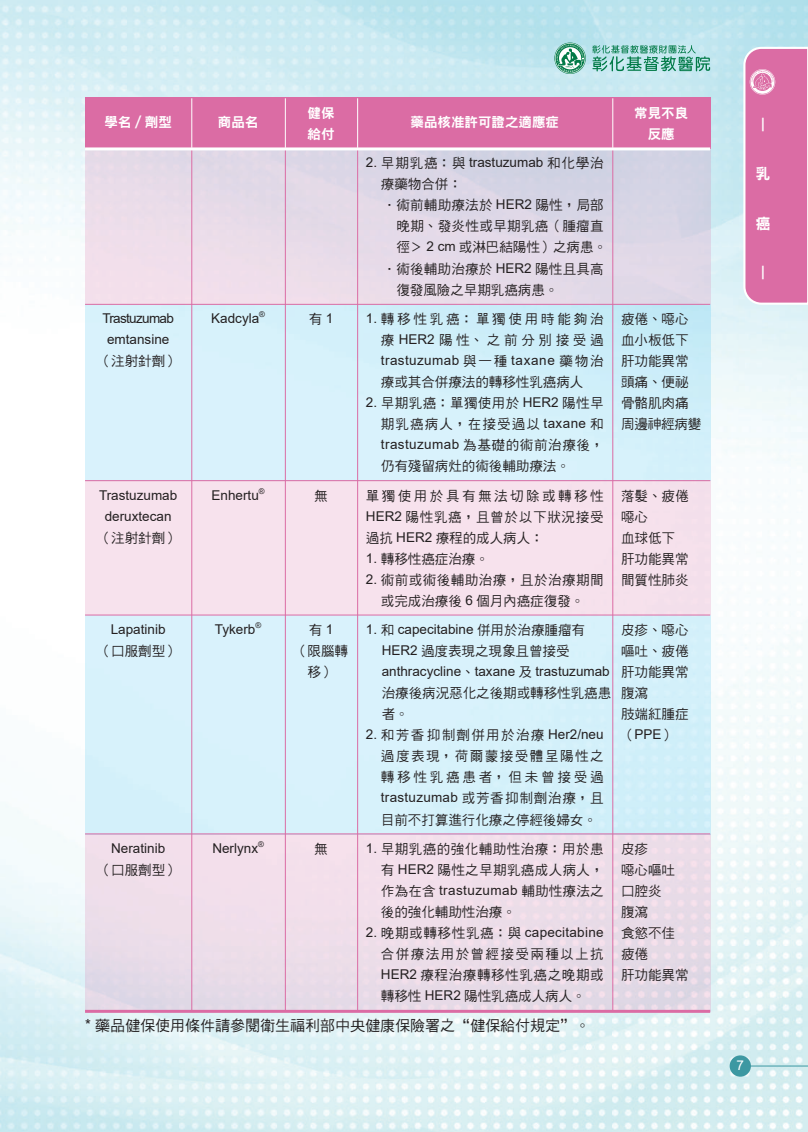
<style>
.page{position:relative;width:808px;height:1132px;background:#fff}
.page>*{position:absolute;margin:0;border:0;box-sizing:border-box;transform-origin:0 0}
.t1{font:15px "DF Hei Md HKP BF";color:#231f20}
.t2{font:15px "DFN Hei XB HKP BF";color:#fff}
.t3{font:13.5px/21px "DF Hei Md HKP BF";color:#231f20}
.t4{font:13.5px/21px "Arial";color:#231f20;text-align:center}
.t5{font:13.5px/21px "DF Hei Md HKP BF";letter-spacing:.035em;color:#231f20;text-align:center}
.t6{font:13.5px "Arial";letter-spacing:.03em;color:#231f20}
.t7{font:13.5px/21px "DF Hei Md HKP BF";letter-spacing:.03em;color:#231f20;text-align:right}
.t8{font:13.5px "Arial";letter-spacing:.02em;color:#231f20}
.t9{font:13.5px/21px "DF Hei Md HKP BF";letter-spacing:.055em;color:#231f20}
.t10{font:13.5px/21px "DF Hei Md HKP BF";letter-spacing:.21em;color:#231f20;text-align:right}
.t11{font:13.5px/21px "DFN Hei XB HKP BF";color:#fff}
.t12{font:13.5px/29.5px "DF Hei Md HKP BF";letter-spacing:.185em;color:#231f20}
.t13{font:13.5px/21px "Arial";letter-spacing:-.05em;color:#231f20;text-align:center}
.t14{font:13.5px "DF Hei Md HKP BF";letter-spacing:.02em;color:#231f20}
.t15{font:13.5px "Arial";color:#fff}
.t16{font:7.8px "Arial";color:#231f20}
.s1{font-family:"Arial"}
.s2{font-family:"DF Hei Md HKP BF"}
</style>
<div class="page">
<img style="left:0;top:0;width:808px;height:1131px">
<div style="left:85px;top:149px;width:625px;height:155px;background:linear-gradient(to right,#eedeea,#d6d4e5)"></div>
<div style="left:85px;top:480px;width:625px;height:134px;background:#f7e2ed"></div>
<div style="left:85px;top:833px;width:625px;height:177px;background:linear-gradient(to right,#eedeea,#ebdce8)"></div>
<div style="left:85px;top:304px;width:625px;height:176px;background:linear-gradient(to right,#dbf3fd,#cdeef9)"></div>
<div style="left:85px;top:614px;width:625px;height:219px;background:#d7f2fb"></div>
<div style="left:85px;top:98px;width:625px;height:51px;background:#db6ca4"></div>
<hr style="left:191px;top:98px;width:1px;height:51px;background:#fff">
<hr style="left:285px;top:98px;width:1px;height:51px;background:#fff">
<hr style="left:357px;top:98px;width:1px;height:51px;background:#fff">
<hr style="left:612px;top:98px;width:1px;height:51px;background:#fff">
<hr style="left:191px;top:149px;width:1px;height:861px;background:#db6ca4">
<hr style="left:285px;top:149px;width:1px;height:861px;background:#db6ca4">
<hr style="left:357px;top:149px;width:1px;height:861px;background:#db6ca4">
<hr style="left:612px;top:149px;width:1px;height:861px;background:#db6ca4">
<hr style="left:85px;top:304px;width:625px;height:1px;background:#db6ca4">
<hr style="left:85px;top:147px;width:625px;height:3px;background:#fff">
<hr style="left:85px;top:480px;width:625px;height:1px;background:#db6ca4">
<hr style="left:85px;top:614px;width:625px;height:1px;background:#db6ca4">
<hr style="left:85px;top:833px;width:625px;height:1px;background:#db6ca4">
<hr style="left:85px;top:1009px;width:625px;height:3px;background:#db6ca4">
<svg style="left:742px;top:46px;width:66px;height:260px;background:#dc7aac"></svg>
<div style="left:730px;top:1054px;width:21px;height:22px;background:#3d98a2;border-radius:50%"></div>
<hr style="left:744px;top:1065px;width:64px;height:1px;background:#3d98a2">
<svg style="left:592px;top:45px;width:118px;height:26px;background:#82c2b6"></svg>
<svg style="left:554px;top:43px;width:32px;height:31px"></svg>
<svg style="left:555px;top:43px;width:30px;height:30px"></svg>
<svg style="left:555px;top:44px;width:30px;height:29px"></svg>
<svg style="left:556px;top:45px;width:28px;height:27px"></svg>
<p class="t11" style="left:104px;top:111px;width:69px">學名∕劑型</p>
<p class="t11" style="left:218px;top:111px;width:42px">商品名</p>
<p class="t11" style="left:308px;top:102px;width:28px">健保給付</p>
<p class="t11" style="left:410px;top:111px;width:150px">藥品核准許可證之適應症</p>
<p class="t11" style="left:634px;top:102px;width:55px;text-align:center">常見不良反應</p>
<p class="t13" style="left:102px;top:307px;width:73px">Trastuzumab emtansine</p>
<p class="t3" style="left:98px;top:351px;width:82px">（注射針劑）</p>
<p class="t4" style="left:211px;top:307px;width:50px">Kadcyla</p>
<p class="t16" style="left:259px;top:308px;width:7px">®</p>
<p class="t4" style="left:99px;top:484px;width:80px">Trastuzumab deruxtecan</p>
<p class="t3" style="left:98px;top:527px;width:82px">（注射針劑）</p>
<p class="t4" style="left:111px;top:618px;width:56px">Lapatinib</p>
<p class="t3" style="left:98px;top:641px;width:82px">（口服劑型）</p>
<p class="t4" style="left:212px;top:484px;width:49px">Enhertu</p>
<p class="t16" style="left:259px;top:485px;width:7px">®</p>
<p class="t4" style="left:215px;top:618px;width:42px">Tykerb</p>
<p class="t16" style="left:255px;top:619px;width:7px">®</p>
<p class="t4" style="left:111px;top:837px;width:56px">Neratinib</p>
<p class="t3" style="left:98px;top:859px;width:82px">（口服劑型）</p>
<p class="t4" style="left:212px;top:837px;width:47px">Nerlynx</p>
<p class="t16" style="left:258px;top:838px;width:7px">®</p>
<p class="t3" style="left:309px;top:309px;width:26px">有<span class="s1">1</span></p>
<p class="t3" style="left:314px;top:485px;width:15px">無</p>
<p class="t3" style="left:294px;top:620px;width:55px;text-align:center">有<span class="s1">1<br></span>（限腦轉移）</p>
<p class="t3" style="left:314px;top:838px;width:15px">無</p>
<p class="t4" style="left:366px;top:152px;width:239px">2. <span class="s2">早期乳癌：與</span> trastuzumab <span class="s2">和化學治</span></p>
<p class="t3" style="left:381px;top:174px;width:82px">療藥物合併：</p>
<p class="t14" style="left:383px;top:198px;width:222px">．術前輔助療法於 <span class="s1">HER2</span> 陽性，局部</p>
<p class="t7" style="left:396px;top:216px;width:209px">晚期、發炎性或早期乳癌（腫瘤直</p>
<p class="t3" style="left:396px;top:237px;width:212px">徑＞ <span class="s1">2 cm</span> 或淋巴結陽性）之病患。</p>
<p class="t3" style="left:383px;top:258px;width:222px">．術後輔助治療於 <span class="s1">HER2</span> 陽性且具高</p>
<p class="t3" style="left:396px;top:279px;width:163px">復發風險之早期乳癌病患。</p>
<p class="t10" style="left:366px;top:309px;width:239px"><span class="s1">1.</span> 轉移性乳癌：單獨使用時能夠治療<span class="s1">HER2</span>陽性、之前分別接受過</p>
<p class="t6" style="left:381px;top:351px;width:224px">trastuzumab <span class="s2">與一種</span> taxane <span class="s2">藥物治</span></p>
<p class="t3" style="left:381px;top:372px;width:204px">療或其合併療法的轉移性乳癌病人</p>
<p class="t7" style="left:366px;top:393px;width:239px"><span class="s1">2.</span> 早期乳癌：單獨使用於 <span class="s1">HER2</span> 陽性早期乳癌病人，在接受過以 <span class="s1">taxane</span> 和</p>
<p class="t6" style="left:381px;top:435px;width:224px">trastuzumab <span class="s2">為基礎的術前治療後，</span></p>
<p class="t12" style="left:366px;top:451px;width:239px;text-indent:15px">仍有殘留病灶的術後輔助療法。<br>單獨使用於具有無法切除或轉移性</p>
<p class="t9" style="left:366px;top:506px;width:239px"><span class="s1">HER2</span> 陽性乳癌，且曾於以下狀況接受過抗 <span class="s1">HER2</span> 療程的成人病人：</p>
<p class="t3" style="left:366px;top:548px;width:125px"><span class="s1">1.</span> 轉移性癌症治療。</p>
<p class="t5" style="left:366px;top:569px;width:239px"><span class="s1">2.</span> 術前或術後輔助治療，且於治療期間或完成治療後 <span class="s1">6</span> 個月內癌症復發。</p>
<p class="t4" style="left:366px;top:618px;width:221px">1. <span class="s2">和</span> capecitabine <span class="s2">併用於治療腫瘤有</span></p>
<p class="t3" style="left:382px;top:641px;width:189px"><span class="s1">HER2</span> 過度表現之現象且曾接受</p>
<p class="t4" style="left:382px;top:660px;width:230px">anthracycline<span class="s2">、</span>taxane <span class="s2">及</span> trastuzumab</p>
<p class="t3" style="left:382px;top:683px;width:231px">治療後病況惡化之後期或轉移性乳癌患者。</p>
<p class="t3" style="left:381px;top:725px;width:224px;text-align:justify;text-indent:-15px"><span class="s1">2.</span> 和芳香抑制劑併用於治療 <span class="s1">Her2/neu</span>過度表現，荷爾蒙接受體呈陽性之轉移性乳癌患者，但未曾接受過</p>
<p class="t8" style="left:381px;top:788px;width:224px">trastuzumab <span class="s2">或芳香抑制劑治療，且</span></p>
<p class="t3" style="left:381px;top:809px;width:217px">目前不打算進行化療之停經後婦女。</p>
<p class="t5" style="left:366px;top:838px;width:239px;text-align:right"><span class="s1">1.</span> 早期乳癌的強化輔助性治療：用於患有 <span class="s1">HER2</span> 陽性之早期乳癌成人病人，</p>
<p class="t6" style="left:381px;top:880px;width:224px"><span class="s2">作為在含</span> trastuzumab <span class="s2">輔助性療法之</span></p>
<p class="t3" style="left:381px;top:901px;width:136px">後的強化輔助性治療。</p>
<p class="t8" style="left:366px;top:922px;width:239px">2. <span class="s2">晚期或轉移性乳癌：與</span> capecitabine</p>
<p class="t3" style="left:381px;top:943px;width:224px;text-align:justify">合併療法用於曾經接受兩種以上抗<span class="s1">HER2</span> 療程治療轉移性乳癌之晚期或轉移性 <span class="s1">HER2</span> 陽性乳癌成人病人。</p>
<p class="t1" style="left:85px;top:1017px;width:507px"><span class="s1">*</span> 藥品健保使用條件請參閱衛生福利部中央健康保險署之“健保給付規定＂。</p>
<p class="t3" style="left:621px;top:309px;width:82px">疲倦、噁心血小板低下肝功能異常頭痛、便祕骨骼肌肉痛周邊神經病變</p>
<p class="t3" style="left:621px;top:485px;width:69px">落髮、疲倦噁心<br>血球低下肝功能異常間質性肺炎</p>
<p class="t3" style="left:621px;top:620px;width:69px">皮疹、噁心嘔吐、疲倦肝功能異常腹瀉<br>肢端紅腫症</p>
<p class="t4" style="left:621px;top:723px;width:56px"><span class="s2">（</span>PPE<span class="s2">）</span></p>
<p class="t3" style="left:621px;top:838px;width:69px">皮疹<br>噁心嘔吐口腔炎<br>腹瀉<br>食慾不佳疲倦<br>肝功能異常</p>
<p class="t2" style="left:770px;top:116px;width:16px;rotate:90deg">—</p>
<p class="t2" style="left:755px;top:166px;width:16px">乳</p>
<p class="t2" style="left:755px;top:215px;width:16px">癌</p>
<p class="t2" style="left:770px;top:265px;width:16px;rotate:90deg">—</p>
<p class="t15" style="left:736px;top:1056px;width:9px">7</p>
</div>
